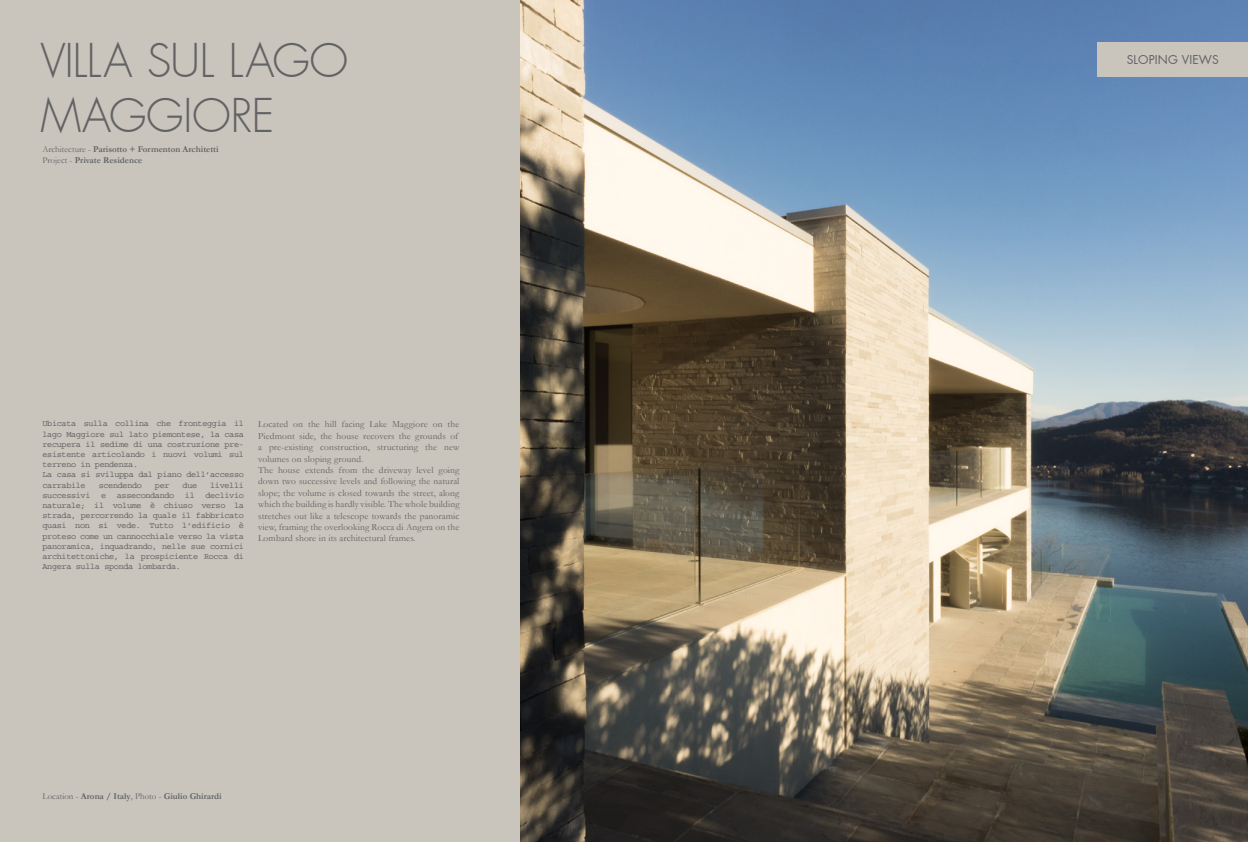
<style>
.page{position:relative;width:1248px;height:842px;background:#fff}
.page>*{position:absolute;margin:0;border:0;box-sizing:border-box;transform-origin:0 0}
.t1{font:300 45.5px "Futura";letter-spacing:-.015em;color:#636366}
.t2{font:12px "Futura";letter-spacing:.01em;color:#636366}
.t3{font:9.5px/11.4px "Garamond";letter-spacing:.01em;color:#636366}
.t4{font:700 9px/10.8px "Garamond";color:#636366}
.t5{font:8.5px/10.2px "Courier";letter-spacing:-.04em;color:#636366}
.s1{font-weight:400}
</style>
<div class="page">
<div style="left:0;top:0;width:595px;height:842px;background:#c9c5bc"></div>
<img style="left:520px;top:0;width:727px;height:842px">
<div style="left:1097px;top:43px;width:150px;height:34px;background:#c9c5bc"></div>
<h1 class="t1" style="left:40px;top:39px;width:309px">VILLA SUL LAGO</h1>
<h1 class="t1" style="left:40px;top:94px;width:236px">MAGGIORE</h1>
<p class="t4" style="left:43px;top:144px;width:177px"><span class="s1">Architecture -</span> Parisotto + Formenton Architetti<br><span class="s1">Project -</span> Private Residence</p>
<p class="t5" style="left:43px;top:419px;width:203px">Ubicata sulla collina che fronteggia il lago Maggiore sul lato piemontese, la casa recupera il sedime di una costruzione pre&shy;esistente articolando i nuovi volumi sul terreno in pendenza.<br>La casa si sviluppa dal piano dell’accesso carrabile</p>
<p class="t5" style="left:43px;top:480px;width:203px;text-align:justify;text-indent:168px">livelli successivi e assecondando il declivio naturale; il volume è chiuso verso la strada, percorrendo la quale il fabbricato quasi non si vede. Tutto l’edificio è proteso come un cannocchiale verso la vista panoramica, inquadrando, nelle sue cornici architettoniche, la prospiciente Rocca di Angera sulla sponda lombarda.</p>
<p class="t5" style="left:99px;top:480px;width:45px">scendendo</p>
<p class="t5" style="left:155px;top:480px;width:16px">per</p>
<p class="t5" style="left:182px;top:480px;width:16px">due</p>
<p class="t3" style="left:258px;top:419px;width:203px">Located on the hill facing Lake Maggiore on the Piedmont side, the house recovers the grounds of a pre-existing construction, structuring the new volumes on sloping ground.<br>The house extends from the driveway level going down two successive levels and following the natural slope; the volume is closed towards the street, along which the building is hardly visible. The whole building stretches out like a telescope towards the panoramic view, framing the overlooking Rocca di Angera on the Lombard shore in its architectural frames.</p>
<p class="t4" style="left:43px;top:791px;width:181px"><span class="s1">Location -</span> Arona / Italy<span class="s1">, Photo -</span> Giulio Ghirardi</p>
<h2 class="t2" style="left:1126px;top:55px;width:94px">SLOPING VIEWS</h2>
</div>
